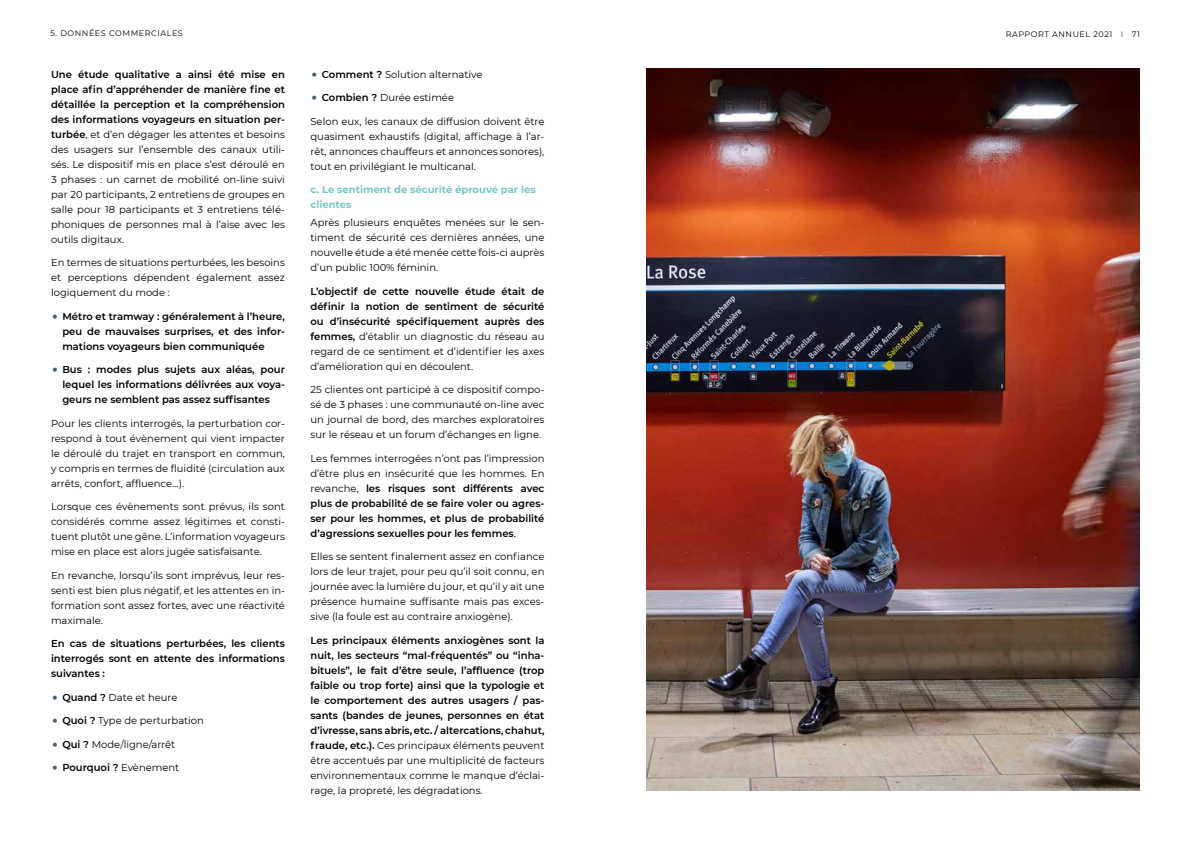
<style>
.page{position:relative;width:1191px;height:842px;background:#fff}
.page>*{position:absolute;margin:0;border:0;box-sizing:border-box;transform-origin:0 0}
.t1{font:10px/15px "Montserrat";color:#000;text-align:justify}
.t2{font:600 10px/15px "Montserrat";color:#000;text-align:justify}
.t3{font:700 10px/15px "Montserrat";color:#7cc8c5}
.t4{font:8px "Montserrat";letter-spacing:.07em;color:#000}
.s1{font-weight:300}
.s2{font-weight:600}
.s3{font-weight:400;font-size:26px;color:#475c6d}
.s4{font-size:26px;color:#475c6d}
.s5{font-weight:400}
</style>
<div class="page">
<img style="left:646px;top:68px;width:494px;height:722px">
<p class="t4" style="left:50px;top:28px;width:134px">5. DONNÉES COMMERCIALES</p>
<p class="t4" style="left:1005px;top:29px;width:136px">RAPPORT ANNUEL 2021 <span class="s1">I</span> 71</p>
<p class="t1" style="left:51px;top:66px;width:235px"><span class="s2">Une étude qualitative a ainsi été mise en place afin d’appréhender de manière fine et détaillée la perception et la compréhension des informations voyageurs en situation per&shy;turbée</span>, et d’en dégager les attentes et besoins des usagers sur l’ensemble des canaux utili&shy;sés. Le dispositif mis en place s’est déroulé en 3 phases : un carnet de mobilité on-line suivi par 20 participants, 2 entretiens de groupes en salle pour 18 participants et 3 entretiens télé&shy;phoniques de personnes mal à l’aise avec les outils digitaux.</p>
<p class="t1" style="left:51px;top:255px;width:235px">En termes de situations perturbées, les besoins et perceptions dépendent également assez logiquement du mode :</p>
<p class="t2" style="left:62px;top:308px;width:224px;text-indent:-11px"><span class="s3">•</span> Métro et tramway : généralement à l’heure, peu de mauvaises surprises, et des infor&shy;mations voyageurs bien communiquée</p>
<p class="t2" style="left:62px;top:362px;width:224px;text-indent:-11px"><span class="s3">•</span> Bus : modes plus sujets aux aléas, pour lequel les informations délivrées aux voya&shy;geurs ne semblent pas assez suffisantes</p>
<p class="t1" style="left:51px;top:415px;width:235px">Pour les clients interrogés, la perturbation cor&shy;respond à tout évènement qui vient impacter le déroulé du trajet en transport en commun, y compris en termes de fluidité (circulation aux arrêts, confort, affluence…).</p>
<p class="t1" style="left:51px;top:499px;width:235px">Lorsque ces évènements sont prévus, ils sont considérés comme assez légitimes et consti&shy;tuent plutôt une gêne. L’information voyageurs mise en place est alors jugée satisfaisante.</p>
<p class="t1" style="left:51px;top:567px;width:235px">En revanche, lorsqu’ils sont imprévus, leur res&shy;senti est bien plus négatif, et les attentes en in&shy;formation sont assez fortes, avec une réactivité maximale.</p>
<p class="t2" style="left:51px;top:636px;width:235px">En cas de situations perturbées, les clients interrogés sont en attente des informations suivantes :</p>
<p class="t1" style="left:51px;top:689px;width:128px"><span class="s4">•</span> <span class="s2">Quand ?</span> Date et heure</p>
<p class="t1" style="left:51px;top:713px;width:154px"><span class="s4">•</span> <span class="s2">Quoi ?</span> Type de perturbation</p>
<p class="t1" style="left:51px;top:736px;width:126px"><span class="s4">•</span> <span class="s2">Qui ?</span> Mode/ligne/arrêt</p>
<p class="t2" style="left:51px;top:760px;width:130px"><span class="s3">•</span> Pourquoi ? <span class="s5">Evènement</span></p>
<p class="t1" style="left:310px;top:66px;width:173px"><span class="s4">•</span> <span class="s2">Comment ?</span> Solution alternative</p>
<p class="t1" style="left:310px;top:90px;width:145px"><span class="s4">•</span> <span class="s2">Combien ?</span> Durée estimée</p>
<p class="t1" style="left:310px;top:113px;width:235px">Selon eux, les canaux de diffusion doivent être quasiment exhaustifs (digital, affichage à l’ar&shy;rêt, annonces chauffeurs et annonces sonores), tout en privilégiant le multicanal.</p>
<p class="t3" style="left:310px;top:182px;width:227px">c. Le sentiment de sécurité éprouvé par les clientes</p>
<p class="t1" style="left:310px;top:215px;width:235px">Après plusieurs enquêtes menées sur le sen&shy;timent de sécurité ces dernières années, une nouvelle étude a été menée cette fois-ci auprès d’un public 100% féminin.</p>
<p class="t2" style="left:310px;top:283px;width:235px">L’objectif de cette nouvelle étude était de définir la notion de sentiment de sécurité ou d’insécurité spécifiquement auprès des femmes, <span class="s5">d’établir un diagnostic du réseau au regard de ce sentiment et d’identifier les axes d’amélioration qui en découlent.</span></p>
<p class="t1" style="left:310px;top:382px;width:235px">25 clientes ont participé à ce dispositif compo&shy;sé de 3 phases : une communauté on-line avec un journal de bord, des marches exploratoires sur le réseau et un forum d’échanges en ligne.</p>
<p class="t2" style="left:310px;top:450px;width:235px"><span class="s5">Les femmes interrogées n’ont pas l’impression d’être plus en insécurité que les hommes. En revanche,</span> les risques sont différents avec plus de probabilité de se faire voler ou agres&shy;ser pour les hommes, et plus de probabilité d’agressions sexuelles pour les femmes<span class="s5">.</span></p>
<p class="t1" style="left:310px;top:549px;width:235px">Elles se sentent finalement assez en confiance lors de leur trajet, pour peu qu’il soit connu, en journée avec la lumière du jour, et qu’il y ait une présence humaine suffisante mais pas exces&shy;sive (la foule est au contraire anxiogène).</p>
<p class="t2" style="left:310px;top:632px;width:235px">Les principaux éléments anxiogènes sont la nuit, les secteurs “mal-fréquentés” ou “inha&shy;bituels”, le fait d’être seule, l’affluence (trop faible ou trop forte) ainsi que la typologie et le comportement des autres usagers / pas&shy;sants (bandes de jeunes, personnes en état d’ivresse, sans abris, etc. / altercations, chahut, fraude, etc.). <span class="s5">Ces principaux éléments peuvent être accentués par une multiplicité de facteurs environnementaux comme le manque d’éclai&shy;rage, la propreté, les dégradations.</span></p>
</div>
